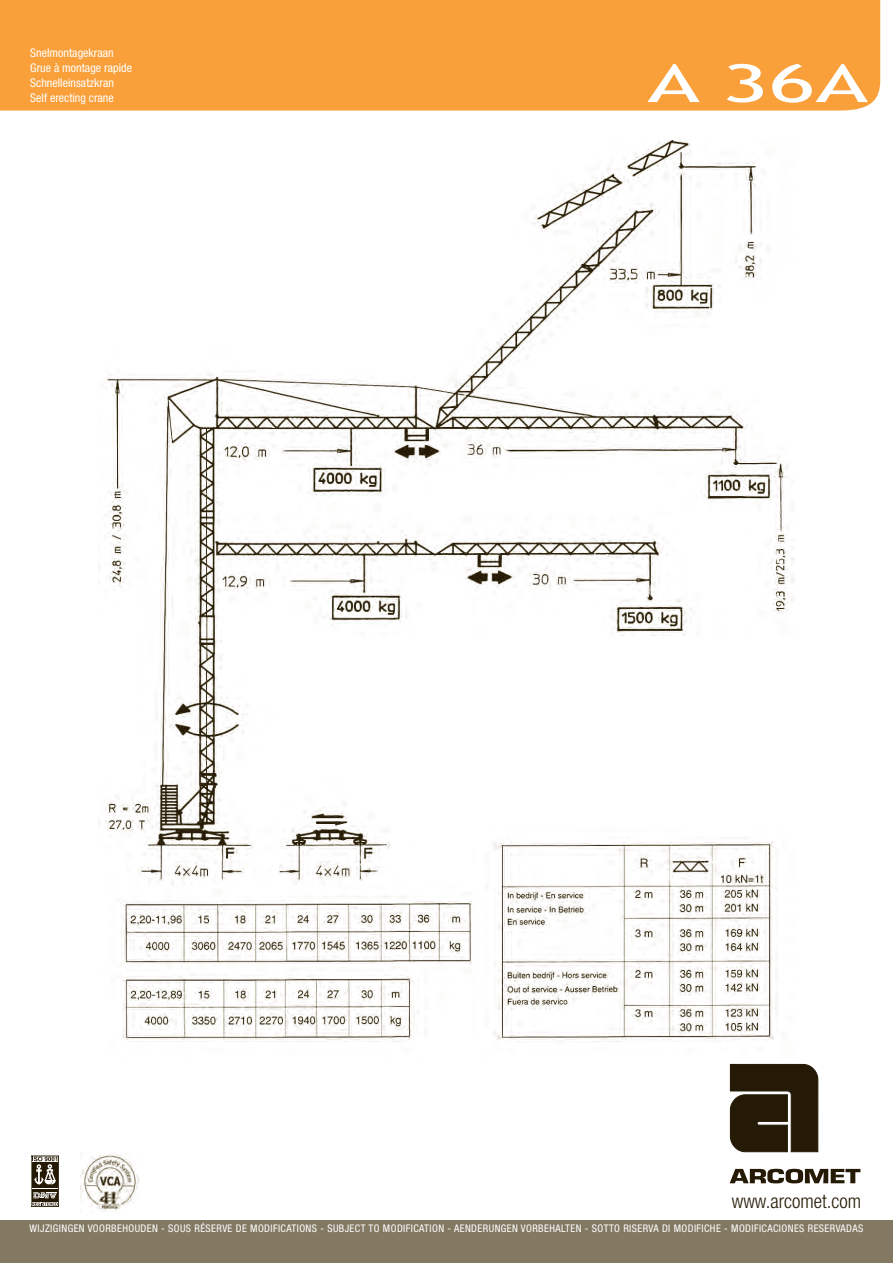
<style>
.page{position:relative;width:893px;height:1263px;background:#fff}
.page>*{position:absolute;margin:0;border:0;box-sizing:border-box;transform-origin:0 0}
.t1{font:52.5px "Trebuchet MS";color:#fff;scale:1.7 1}
.t2{font:300 condensed 19.5px "Helvetica Neue LT Std";color:#251a05}
.t3{font:condensed 12px "Helvetica Neue LT Std";color:#fff}
.t4{font:condensed 10.5px "Helvetica Neue LT Std";letter-spacing:.04em;color:#fff}
</style>
<div class="page">
<div style="left:0;top:1220px;width:893px;height:43px;background:#837963"></div>
<div style="left:32px;top:1189px;width:26px;height:13px;background:#251a05"></div>
<div style="left:32px;top:1161px;width:26px;height:26px;background:#251a05"></div>
<div style="left:31px;top:1156px;width:28px;height:50px;border:1px solid #251a05"></div>
<svg style="left:32px;top:1157px;width:25px;height:28px"></svg>
<svg style="left:32px;top:1192px;width:26px;height:13px"></svg>
<svg style="left:730px;top:1169px;width:130px;height:14px"></svg>
<svg style="left:730px;top:1064px;width:89px;height:89px"></svg>
<img style="left:80px;top:1153px;width:60px;height:59px">
<div style="left:0;top:0;width:880px;height:111px;background:#f9a03a"></div>
<img style="left:99px;top:140px;width:696px;height:902px">
<p class="t3" style="left:30px;top:45px;width:85px">SNELMONTAGEKRAAN</p>
<p class="t3" style="left:30px;top:60px;width:103px">GRUE À MONTAGE RAPIDE</p>
<p class="t3" style="left:30px;top:75px;width:85px">SCHNELLEINSATZKRAN</p>
<p class="t3" style="left:30px;top:90px;width:85px">SELF ERECTING CRANE</p>
<p class="t1" style="left:647px;top:53px;width:131px">a 36a</p>
<p class="t2" style="left:732px;top:1189px;width:131px">www.arcomet.com</p>
<p class="t4" style="left:30px;top:1222px;width:835px">WIJZIGINGEN VOORBEHOUDEN - SOUS RÉSERVE DE MODIFICATIONS - SUBJECT TO MODIFICATION - AENDERUNGEN VORBEHALTEN - SOTTO RISERVA DI MODIFICHE - MODIFICACIONES RESERVADAS</p>
</div>
